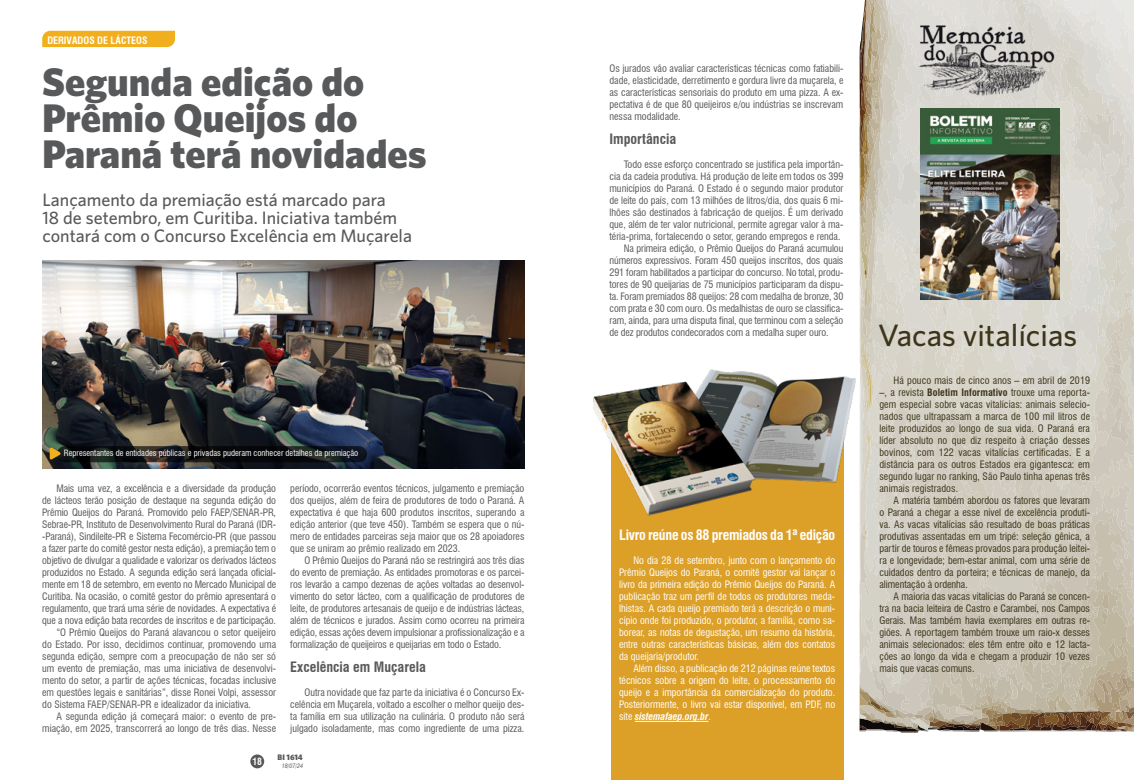
<style>
.page{position:relative;width:1134px;height:780px;background:#fff}
.page>*{position:absolute;margin:0;border:0;box-sizing:border-box;transform-origin:0 0}
.t1{font:900 40px/36px "Whitney HTF";color:#58595b}
.t2{font:500 31px "Whitney HTF";color:#3d351b}
.t3{font:500 18px/18px "Whitney HTF";color:#58595b}
.t4{font:700 condensed 14px "Swiss 721 BT";letter-spacing:-.02em;color:#fff}
.t5{font:700 condensed 14px "Swiss 721 BT";color:#58595b}
.t6{font:condensed 10px/12px "Swiss 721 BT";letter-spacing:-.01em;color:#58595b;text-align:justify}
.t7{font:condensed 10px/12px "Swiss 721 BT";color:#3d351b;text-align:justify}
.t8{font:condensed 10px/12px "Swiss 721 BT";color:#fff;text-align:justify}
.t9{font:700 condensed 10px "Swiss 721 BT";color:#fff}
.t10{font:700 condensed 9.6px "Swiss 721 BT";color:#fff}
.t11{font:condensed 8.5px "Swiss 721 BT";color:#fff}
.t12{font:900 8px "Whitney HTF";color:#58595b}
.t13{font:italic condensed 6px "Swiss 721 BT";color:#58595b}
.s1{font-weight:700;font-style:italic}
.s2{font-weight:700}
</style>
<div class="page">
<div style="left:250px;top:754px;width:14px;height:14px;background:#58595b;border-radius:50%"></div>
<div style="left:42px;top:31px;width:133px;height:16px;background:#f1ae1d"></div>
<img style="left:43px;top:261px;width:481px;height:207px">
<div style="left:611px;top:421px;width:232px;height:359px;background:#dca028"></div>
<hr style="left:635px;top:721px;width:73px;height:1px;background:#fff">
<img style="left:593px;top:369px;width:263px;height:149px">
<svg style="left:859px;top:0;width:275px;height:732px;background:#cdc8bc"></svg>
<img style="left:891px;top:9px;width:200px;height:100px">
<img style="left:921px;top:108px;width:138px;height:191px">
<svg style="left:57px;top:446px;width:310px;height:16px;background:#111315"></svg>
<svg style="left:50px;top:447px;width:11px;height:13px"></svg>
<p class="t9" style="left:47px;top:34px;width:102px">DERIVADOS DE LÁCTEOS</p>
<h1 class="t1" style="left:42px;top:63px;width:386px">Segunda edição do<br>Prêmio Queijos do<br>Paraná terá novidades</h1>
<h3 class="t3" style="left:43px;top:190px;width:371px">Lançamento da premiação está marcado para<br>18 de setembro, em Curitiba. Iniciativa também contará com o Concurso Excelência em Muçarela</h3>
<p class="t11" style="left:64px;top:448px;width:296px">Representantes de entidades públicas e privadas puderam conhecer detalhes da premiação</p>
<p class="t6" style="left:56px;top:482px;width:221px">Mais uma vez, a excelência e a diversidade da produção</p>
<p class="t6" style="left:42px;top:494px;width:235px">de lácteos terão posição de destaque na segunda edição do</p>
<p class="t6" style="left:42px;top:506px;width:235px">Prêmio Queijos do Paraná. Promovido pelo FAEP/SENAR-PR,</p>
<p class="t6" style="left:42px;top:518px;width:235px">Sebrae-PR, Instituto de Desenvolvimento Rural do Paraná (IDR-</p>
<p class="t6" style="left:42px;top:530px;width:235px">-Paraná), Sindileite-PR e Sistema Fecomércio-PR (que passou</p>
<p class="t6" style="left:42px;top:542px;width:235px">a fazer parte do comitê gestor nesta edição), a premiação tem o</p>
<p class="t6" style="left:42px;top:554px;width:235px">objetivo de divulgar a qualidade e valorizar os derivados lácteos</p>
<p class="t6" style="left:42px;top:566px;width:235px">produzidos no Estado. A segunda edição será lançada oficial-</p>
<p class="t6" style="left:42px;top:578px;width:235px">mente em 18 de setembro, em evento no Mercado Municipal de</p>
<p class="t6" style="left:42px;top:590px;width:235px">Curitiba. Na ocasião, o comitê gestor do prêmio apresentará o</p>
<p class="t6" style="left:42px;top:602px;width:235px">regulamento, que trará uma série de novidades. A expectativa é</p>
<p class="t6" style="left:42px;top:614px;width:235px">que a nova edição bata recordes de inscritos e de participação.</p>
<p class="t6" style="left:56px;top:626px;width:221px">“O Prêmio Queijos do Paraná alavancou o setor queijeiro</p>
<p class="t6" style="left:42px;top:638px;width:235px">do Estado. Por isso, decidimos continuar, promovendo uma</p>
<p class="t6" style="left:42px;top:650px;width:235px">segunda edição, sempre com a preocupação de não ser só</p>
<p class="t6" style="left:42px;top:662px;width:235px">um evento de premiação, mas uma iniciativa de desenvolvi-</p>
<p class="t6" style="left:42px;top:674px;width:235px">mento do setor, a partir de ações técnicas, focadas inclusive</p>
<p class="t6" style="left:42px;top:686px;width:235px">em questões legais e sanitárias”, disse Ronei Volpi, assessor</p>
<p class="t6" style="left:42px;top:698px;width:210px">do Sistema FAEP/SENAR-PR e idealizador da iniciativa.</p>
<p class="t6" style="left:56px;top:710px;width:221px">A segunda edição já começará maior: o evento de pre-</p>
<p class="t6" style="left:42px;top:722px;width:235px">miação, em 2025, transcorrerá ao longo de três dias. Nesse</p>
<p class="t6" style="left:290px;top:482px;width:236px">período, ocorrerão eventos técnicos, julgamento e premiação dos queijos, além de feira de produtores de todo o Paraná. A expectativa é que haja 600 produtos inscritos, superando a edição anterior (que teve 450). Também se espera que o nú&shy;mero de entidades parceiras seja maior que os 28 apoiadores que se uniram ao prêmio realizado em 2023.</p>
<p class="t6" style="left:290px;top:554px;width:236px;text-indent:14px">O Prêmio Queijos do Paraná não se restringirá aos três dias do evento de premiação. As entidades promotoras e os parcei&shy;ros levarão a campo dezenas de ações voltadas ao desenvol&shy;vimento do setor lácteo, com a qualificação de produtores de leite, de produtores artesanais de queijo e de indústrias lácteas, além de técnicos e jurados. Assim como ocorreu na primeira edição, essas ações devem impulsionar a profissionalização e a formalização de queijeiros e queijarias em todo o Estado.</p>
<h3 class="t5" style="left:290px;top:659px;width:137px">Excelência em Muçarela</h3>
<p class="t6" style="left:290px;top:686px;width:236px;text-indent:14px">Outra novidade que faz parte da iniciativa é o Concurso Ex&shy;celência em Muçarela, voltado a escolher o melhor queijo des&shy;ta família em sua utilização na culinária. O produto não será julgado isoladamente, mas como ingrediente de uma pizza.</p>
<p class="t10" style="left:252px;top:755px;width:11px">18</p>
<p class="t12" style="left:278px;top:752px;width:27px">BI 1614</p>
<p class="t13" style="left:282px;top:762px;width:23px">18/07/24</p>
<p class="t6" style="left:609px;top:62px;width:235px">Os jurados vão avaliar características técnicas como fatiabili&shy;dade, elasticidade, derretimento e gordura livre da muçarela, e as características sensoriais do produto em uma pizza. A ex&shy;pectativa é de que 80 queijeiros e/ou indústrias se inscrevam nessa modalidade.</p>
<h3 class="t5" style="left:609px;top:131px;width:68px">Importância</h3>
<p class="t6" style="left:624px;top:158px;width:221px">Todo esse esforço concentrado se justifica pela importân-</p>
<p class="t6" style="left:609px;top:170px;width:235px">cia da cadeia produtiva. Há produção de leite em todos os 399</p>
<p class="t6" style="left:609px;top:182px;width:235px">municípios do Paraná. O Estado é o segundo maior produtor</p>
<p class="t6" style="left:609px;top:194px;width:235px">de leite do país, com 13 milhões de litros/dia, dos quais 6 mi-</p>
<p class="t6" style="left:609px;top:206px;width:235px">lhões são destinados à fabricação de queijos. É um derivado</p>
<p class="t6" style="left:609px;top:218px;width:235px">que, além de ter valor nutricional, permite agregar valor à ma-</p>
<p class="t6" style="left:609px;top:230px;width:233px">téria-prima, fortalecendo o setor, gerando empregos e renda.</p>
<p class="t6" style="left:624px;top:242px;width:221px">Na primeira edição, o Prêmio Queijos do Paraná acumulou</p>
<p class="t6" style="left:609px;top:254px;width:235px">números expressivos. Foram 450 queijos inscritos, dos quais</p>
<p class="t6" style="left:609px;top:266px;width:235px">291 foram habilitados a participar do concurso. No total, produ-</p>
<p class="t6" style="left:609px;top:278px;width:235px">tores de 90 queijarias de 75 municípios participaram da dispu-</p>
<p class="t6" style="left:609px;top:290px;width:235px">ta. Foram premiados 88 queijos: 28 com medalha de bronze, 30</p>
<p class="t6" style="left:609px;top:302px;width:235px">com prata e 30 com ouro. Os medalhistas de ouro se classifica-</p>
<p class="t6" style="left:609px;top:314px;width:235px">ram, ainda, para uma disputa final, que terminou com a seleção</p>
<p class="t6" style="left:609px;top:326px;width:221px">de dez produtos condecorados com a medalha super ouro.</p>
<h3 class="t4" style="left:619px;top:527px;width:218px">Livro reúne os 88 premiados da 1ª edição</h3>
<p class="t8" style="left:619px;top:554px;width:218px;text-indent:14px">No dia 28 de setembro, junto com o lançamento do Prêmio Queijos do Paraná, o comitê gestor vai lançar o livro da primeira edição do Prêmio Queijos do Paraná. A publicação traz um perfil de todos os produtores meda&shy;lhistas. A cada queijo premiado terá a descrição o muni&shy;cípio onde foi produzido, o produtor, a família, como sa&shy;borear, as notas de degustação, um resumo da história, entre outras características básicas, além dos contatos da queijaria/produtor.</p>
<p class="t8" style="left:619px;top:662px;width:217px;text-indent:14px">Além disso, a publicação de 212 páginas reúne textos técnicos sobre a origem do leite, o processamento do queijo e a importância da comercialização do produto.<br>Posteriormente, o livro vai estar disponível, em PDF, no site <span class="s1">sistemafaep.org.br</span>.</p>
<h2 class="t2" style="left:878px;top:317px;width:201px">Vacas vitalícias</h2>
<p class="t7" style="left:879px;top:374px;width:212px;text-indent:14px">Há pouco mais de cinco anos – em abril de 2019 –, a revista <span class="s2">Boletim Informativo</span> trouxe uma reporta&shy;gem especial sobre vacas vitalícias: animais selecio&shy;nados que ultrapassam a marca de 100 mil litros de leite produzidos ao longo de sua vida. O Paraná era líder absoluto no que diz respeito à criação desses bovinos, com 122 vacas vitalícias certificadas. E a distância para os outros Estados era gigantesca: em segundo lugar no ranking, São Paulo tinha apenas três animais registrados.</p>
<p class="t7" style="left:879px;top:494px;width:212px;text-indent:14px">A matéria também abordou os fatores que levaram o Paraná a chegar a esse nível de excelência produti&shy;va. As vacas vitalícias são resultado de boas práticas produtivas assentadas em um tripé: seleção gênica, a partir de touros e fêmeas provados para produção leitei&shy;ra e longevidade; bem-estar animal, com uma série de cuidados dentro da porteira; e técnicas de manejo, da alimentação à ordenha.</p>
<p class="t7" style="left:879px;top:590px;width:212px;text-indent:14px">A maioria das vacas vitalícias do Paraná se concen&shy;tra na bacia leiteira de Castro e Carambeí, nos Campos Gerais. Mas também havia exemplares em outras re&shy;giões. A reportagem também trouxe um raio-x desses animais selecionados: eles têm entre oito e 12 lacta&shy;ções ao longo da vida e chegam a produzir 10 vezes mais que vacas comuns.</p>
</div>
